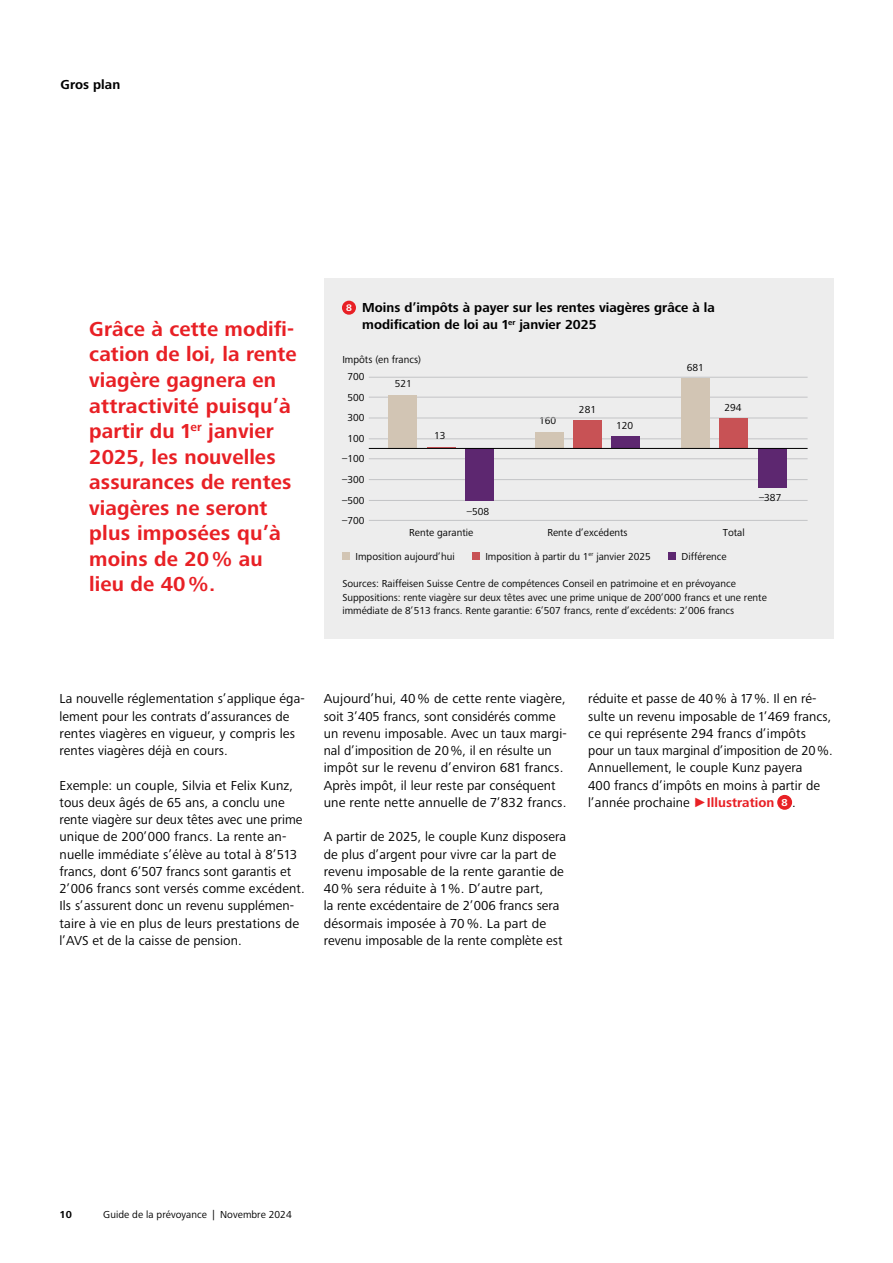
<style>
.page{position:relative;width:893px;height:1263px;background:#fff}
.page>*{position:absolute;margin:0;border:0;box-sizing:border-box;transform-origin:0 0}
.t1{font:700 21px/25.5px "Frutiger Next LTW1 G";letter-spacing:.005em;color:#e82025}
.t2{font:13.5px/17.2px "Frutiger Next LTW1 G";letter-spacing:.005em;color:#000}
.t3{font:700 13.5px/17.2px "Frutiger Next LTW1 G";color:#000}
.t4{font:10.5px/13.5px "Frutiger Next LTW1 G";color:#020202}
.t5{font:10.5px/20.5px "Frutiger Next LTW1 G";color:#000}
.t6{font:700 10.5px "Frutiger Next LTW1 G";color:#000}
.s1{font-size:9.9px;color:#fff}
.s2{font-family:"Arial";color:#e82025}
.s3{font-weight:700;color:#e82025}
.s4{font-weight:700;font-size:10.5px;color:#fff}
</style>
<div class="page">
<div style="left:324px;top:279px;width:509px;height:360px;background:#ededed"></div>
<div style="left:777px;top:795px;width:15px;height:15px;background:#e82025;border-radius:50%"></div>
<div style="left:342px;top:552px;width:8px;height:8px;background:#d2c5b4"></div>
<div style="left:472px;top:552px;width:8px;height:8px;background:#c85255"></div>
<div style="left:669px;top:552px;width:7px;height:8px;background:#5d2770"></div>
<hr style="left:369px;top:520px;width:439px;height:1px;background:#c3c4c6">
<hr style="left:369px;top:500px;width:439px;height:1px;background:#c3c4c6">
<hr style="left:369px;top:479px;width:439px;height:1px;background:#c3c4c6">
<hr style="left:369px;top:458px;width:439px;height:1px;background:#c3c4c6">
<hr style="left:369px;top:439px;width:439px;height:1px;background:#c3c4c6">
<hr style="left:369px;top:418px;width:439px;height:1px;background:#c3c4c6">
<hr style="left:369px;top:397px;width:439px;height:1px;background:#c3c4c6">
<hr style="left:369px;top:377px;width:439px;height:1px;background:#c3c4c6">
<div style="left:681px;top:379px;width:29px;height:69px;background:#d2c5b4"></div>
<div style="left:388px;top:395px;width:29px;height:53px;background:#d2c5b4"></div>
<div style="left:535px;top:432px;width:28px;height:16px;background:#d2c5b4"></div>
<div style="left:719px;top:418px;width:29px;height:30px;background:#c85255"></div>
<svg style="left:427px;top:447px;width:29px;height:1px"></svg>
<div style="left:573px;top:420px;width:29px;height:28px;background:#c85255"></div>
<div style="left:611px;top:437px;width:29px;height:11px;background:#5d2770"></div>
<div style="left:465px;top:448px;width:29px;height:53px;background:#5d2770"></div>
<div style="left:758px;top:448px;width:29px;height:40px;background:#5d2770"></div>
<hr style="left:369px;top:448px;width:439px;height:1px;background:#000">
<div style="left:342px;top:301px;width:14px;height:14px;background:#e82025;border-radius:50%"></div>
<p class="t3" style="left:61px;top:77px;width:61px">Gros plan</p>
<h1 class="t1" style="left:89px;top:317px;width:209px">Grâce à cette modifi&shy;cation de loi, la rente viagère gagnera en attractivité puisqu’à partir du 1<sup>er</sup> janvier<br>2025, les nouvelles assurances de rentes viagères ne seront plus imposées qu’à moins de 20% au lieu de 40%.</h1>
<p class="t3" style="left:362px;top:299px;width:354px;text-indent:-16px"><span class="s1">8</span> Moins d’impôts à payer sur les rentes viagères grâce à la modification de loi au 1<sup>er</sup> janvier 2025</p>
<p class="t5" style="left:342px;top:349px;width:80px">Impôts (en francs)</p>
<p class="t5" style="left:347px;top:367px;width:19px">700</p>
<p class="t5" style="left:347px;top:387px;width:19px">500</p>
<p class="t5" style="left:347px;top:408px;width:19px">300</p>
<p class="t5" style="left:347px;top:428px;width:19px">100</p>
<p class="t5" style="left:342px;top:449px;width:24px">–100</p>
<p class="t5" style="left:342px;top:470px;width:24px">–300</p>
<p class="t5" style="left:342px;top:490px;width:24px">–500 –700</p>
<p class="t4" style="left:395px;top:377px;width:19px">521</p>
<p class="t4" style="left:434px;top:429px;width:13px">13</p>
<p class="t4" style="left:467px;top:505px;width:24px">–508</p>
<p class="t4" style="left:539px;top:414px;width:19px">160</p>
<p class="t4" style="left:579px;top:403px;width:19px">281</p>
<p class="t4" style="left:616px;top:419px;width:19px">120</p>
<p class="t4" style="left:687px;top:361px;width:19px">681</p>
<p class="t4" style="left:725px;top:401px;width:19px">294</p>
<p class="t5" style="left:409px;top:523px;width:66px">Rente garantie</p>
<p class="t5" style="left:547px;top:523px;width:82px">Rente d’excédents</p>
<p class="t5" style="left:723px;top:523px;width:23px">Total</p>
<p class="t5" style="left:356px;top:546px;width:101px">Imposition aujourd’hui</p>
<p class="t4" style="left:485px;top:550px;width:167px">Imposition à partir du 1<sup>er</sup> janvier 2025</p>
<p class="t4" style="left:682px;top:550px;width:46px">Différence</p>
<p class="t4" style="left:759px;top:491px;width:24px">–387</p>
<p class="t4" style="left:342px;top:577px;width:426px">Sources: Raiffeisen Suisse Centre de compétences Conseil en patrimoine et en prévoyance<br>Suppositions: rente viagère sur deux têtes avec une prime unique de 200’000 francs et une rente immédiate de 8’513 francs. Rente garantie: 6’507 francs, rente d’excédents: 2’006 francs</p>
<p class="t2" style="left:60px;top:690px;width:247px">La nouvelle réglementation s’applique éga&shy;lement pour les contrats d’assurances de rentes viagères en vigueur, y compris les rentes viagères déjà en cours.</p>
<p class="t2" style="left:60px;top:777px;width:247px">Exemple: un couple, Silvia et Felix Kunz, tous deux âgés de 65 ans, a conclu une rente viagère sur deux têtes avec une prime unique de 200’000 francs. La rente an&shy;nuelle immédiate s’élève au total à 8’513 francs, dont 6’507 francs sont garantis et 2’006 francs sont versés comme excédent.<br>Ils s’assurent donc un revenu supplémen&shy;taire à vie en plus de leurs prestations de l’AVS et de la caisse de pension.</p>
<p class="t2" style="left:324px;top:690px;width:245px">Aujourd’hui, 40% de cette rente viagère, soit 3’405 francs, sont considérés comme un revenu imposable. Avec un taux margi&shy;nal d’imposition de 20%, il en résulte un impôt sur le revenu d’environ 681 francs.<br>Après impôt, il leur reste par conséquent une rente nette annuelle de 7’832 francs.</p>
<p class="t2" style="left:324px;top:828px;width:244px">A partir de 2025, le couple Kunz disposera de plus d’argent pour vivre car la part de revenu imposable de la rente garantie de 40% sera réduite à 1%. D’autre part,<br>la rente excédentaire de 2’006 francs sera désormais imposée à 70%. La part de revenu imposable de la rente complète est</p>
<p class="t2" style="left:588px;top:690px;width:246px">réduite et passe de 40% à 17%. Il en ré&shy;sulte un revenu imposable de 1’469 francs, ce qui représente 294 francs d’impôts pour un taux marginal d’imposition de 20%.<br>Annuellement, le couple Kunz payera<br>400 francs d’impôts en moins à partir de l’année prochaine <span class="s2">►</span><span class="s3">Illustration</span> <span class="s4">8</span> .</p>
<p class="t6" style="left:60px;top:1209px;width:14px">10</p>
<p class="t5" style="left:103px;top:1205px;width:190px">Guide de la prévoyance | Novembre 2024</p>
</div>
